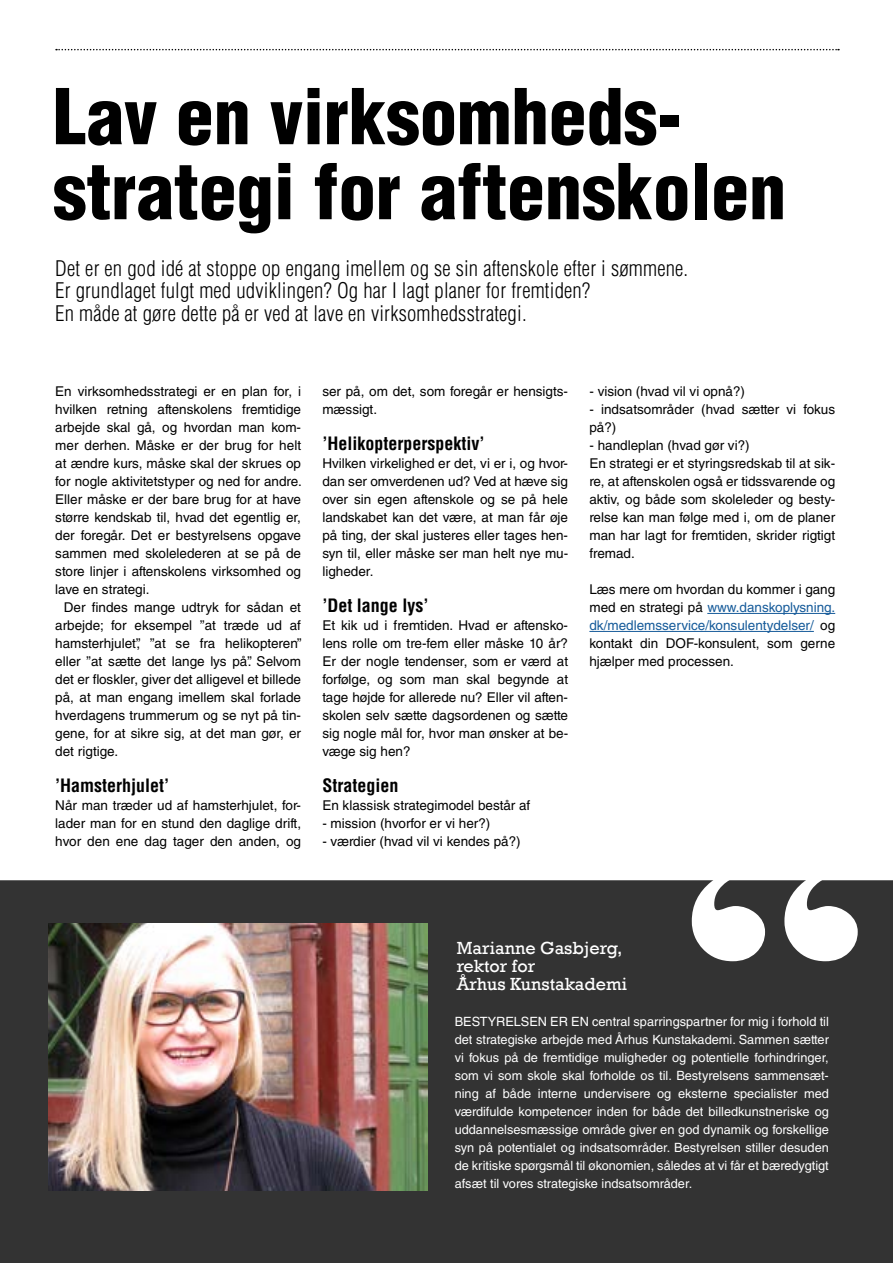
<style>
.page{position:relative;width:893px;height:1263px;background:#fff}
.page>*{position:absolute;margin:0;border:0;box-sizing:border-box;transform-origin:0 0}
.t1{font:300px "Elephant";color:#fff;scale:1.14 1}
.t2{font:900 condensed 75px/75px "Helvetica LT Std";color:#000}
.t3{font:300 condensed 21px/22.5px "Helvetica LT Std";letter-spacing:.01em;color:#000}
.t4{font:700 condensed 18px "Helvetica LT Std";color:#000}
.t5{font:18px/18px "Rockwell";color:#fff}
.t6{font:13.5px/18px "Helvetica LT Std";color:#000;text-align:justify}
.t7{font:12.75px/18px "Helvetica LT Std";color:#fff;text-align:justify}
.s1{color:#165b9a}
</style>
<div class="page">
<svg style="left:56px;top:49px;width:783px;height:1px"></svg>
<hr style="left:707px;top:613px;width:128px;height:1px;background:#165b9a">
<hr style="left:589px;top:631px;width:225px;height:1px;background:#165b9a">
<div style="left:1px;top:880px;width:892px;height:383px;background:#333"></div>
<img style="left:49px;top:924px;width:378px;height:267px">
<svg style="left:0;top:880px;width:1px;height:383px"></svg>
<h2 class="t2" style="left:53px;top:79px;width:735px">Lav en virksomheds&shy;strategi for aftenskolen</h2>
<h3 class="t3" style="left:55px;top:257px;width:634px">Det er en god idé at stoppe op engang imellem og se sin aftenskole efter i sømmene.<br>Er grundlaget fulgt med udviklingen? Og har I lagt planer for fremtiden?<br>En måde at gøre dette på er ved at lave en virksomhedsstrategi.</h3>
<p class="t6" style="left:55px;top:382px;width:248px">En virksomhedsstrategi er en plan for, i hvilken retning aftenskolens fremtidige arbejde skal gå, og hvordan man kom&shy;mer derhen. Måske er der brug for helt at ændre kurs, måske skal der skrues op for nogle aktivitetstyper og ned for andre.<br>Eller måske er der bare brug for at have større kendskab til, hvad det egentlig er, der foregår. Det er bestyrelsens opgave sammen med skolelederen at se på de store linjer i aftenskolens virksomhed og lave en strategi.</p>
<p class="t6" style="left:55px;top:598px;width:248px;text-indent:9px">Der findes mange udtryk for sådan et arbejde; for eksempel ”at træde ud af hamsterhjulet”, ”at se fra helikopteren” eller ”at sætte det lange lys på”. Selvom det er floskler, giver det alligevel et billede på, at man engang imellem skal forlade hverdagens trummerum og se nyt på tin&shy;gene, for at sikre sig, at det man gør, er det rigtige.</p>
<h3 class="t4" style="left:55px;top:774px;width:116px">’Hamsterhjulet’</h3>
<p class="t6" style="left:55px;top:796px;width:247px">Når man træder ud af hamsterhjulet, for&shy;lader man for en stund den daglige drift, hvor den ene dag tager den anden, og</p>
<p class="t6" style="left:322px;top:382px;width:247px">ser på, om det, som foregår er hensigts&shy;mæssigt.</p>
<h3 class="t4" style="left:322px;top:432px;width:163px">’Helikopterperspektiv’</h3>
<p class="t6" style="left:322px;top:454px;width:247px">Hvilken virkelighed er det, vi er i, og hvor&shy;dan ser omverdenen ud? Ved at hæve sig over sin egen aftenskole og se på hele landskabet kan det være, at man får øje på ting, der skal justeres eller tages hen&shy;syn til, eller måske ser man helt nye mu&shy;ligheder.</p>
<h3 class="t4" style="left:322px;top:594px;width:108px">’Det lange lys’</h3>
<p class="t6" style="left:322px;top:616px;width:247px">Et kik ud i fremtiden. Hvad er aftensko&shy;lens rolle om tre-fem eller måske 10 år?<br>Er der nogle tendenser, som er værd at forfølge, og som man skal begynde at tage højde for allerede nu? Eller vil aften&shy;skolen selv sætte dagsordenen og sætte sig nogle mål for, hvor man ønsker at be&shy;væge sig hen?</p>
<h3 class="t4" style="left:322px;top:774px;width:78px">Strategien</h3>
<p class="t6" style="left:322px;top:796px;width:210px">En klassisk strategimodel består af</p>
<p class="t6" style="left:322px;top:814px;width:170px">- mission (hvorfor er vi her?)</p>
<p class="t6" style="left:322px;top:832px;width:200px">- værdier (hvad vil vi kendes på?)</p>
<p class="t6" style="left:589px;top:382px;width:157px">- vision (hvad vil vi opnå?)</p>
<p class="t6" style="left:589px;top:400px;width:247px">- indsatsområder (hvad sætter vi fokus på?)</p>
<p class="t6" style="left:589px;top:436px;width:247px;text-align:left">- handleplan (hvad gør vi?)<br>En strategi er et styringsredskab til at sik&shy;re, at aftenskolen også er tidssvarende og aktiv, og både som skoleleder og besty&shy;relse kan man følge med i, om de planer man har lagt for fremtiden, skrider rigtigt fremad.</p>
<p class="t6" style="left:589px;top:580px;width:247px">Læs mere om hvordan du kommer i gang med en strategi på <span class="s1">www.danskoplysning. dk/medlemsservice/konsulentydelser/</span> og kontakt din DOF-konsulent, som gerne hjælper med processen.</p>
<h3 class="t5" style="left:457px;top:939px;width:172px">Marianne Gasbjerg, rektor for<br>Århus Kunstakademi</h3>
<h1 class="t1" style="left:869px;top:1201px;width:164px;rotate:-180deg">,,</h1>
<p class="t7" style="left:455px;top:1012px;width:376px">BESTYRELSEN ER EN central sparringspartner for mig i forhold til det strategiske arbejde med Århus Kunstakademi. Sammen sætter vi fokus på de fremtidige muligheder og potentielle forhindringer, som vi som skole skal forholde os til. Bestyrelsens sammensæt&shy;ning af både interne undervisere og eksterne specialister med værdifulde kompetencer inden for både det billedkunstneriske og uddannelsesmæssige område giver en god dynamik og forskellige syn på potentialet og indsatsområder. Bestyrelsen stiller desuden de kritiske spørgsmål til økonomien, således at vi får et bæredygtigt afsæt til vores strategiske indsatsområder.</p>
</div>
